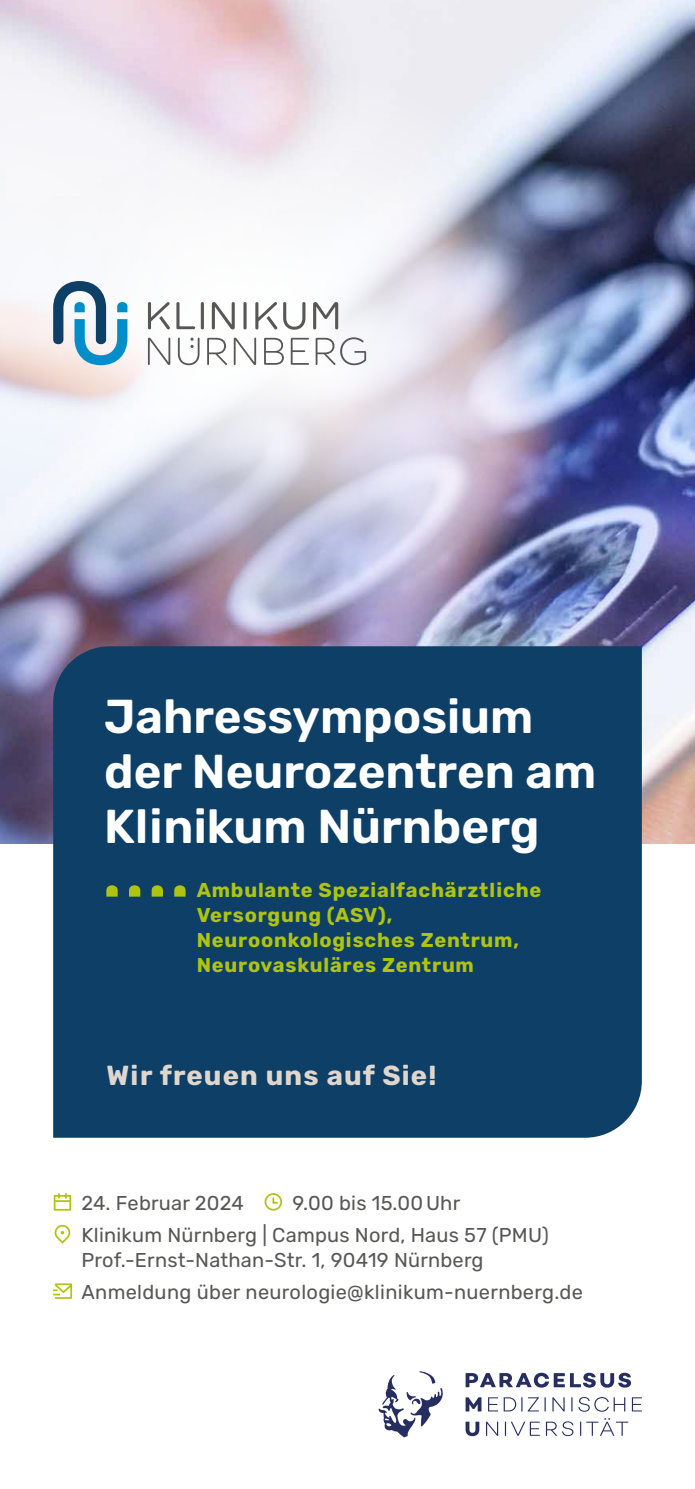
<style>
.page{position:relative;width:695px;height:1489px;background:#fff}
.page>*{position:absolute;margin:0;border:0;box-sizing:border-box;transform-origin:0 0}
.t1{font:600 47.5px/55px "Rubik";color:#fff}
.t2{font:700 27.5px "Rubik";letter-spacing:.04em;color:#dfd6cd}
.t3{font:20px/32px "Rubik";letter-spacing:.01em;color:#575756}
.t4{font:700 20px/25px "Rubik";letter-spacing:.04em;color:#afc410}
</style>
<div class="page">
<img style="left:0;top:0;width:694px;height:843px">
<img style="left:0;top:39px;width:615px;height:621px">
<svg style="left:0;top:0;width:378px;height:607px"></svg>
<svg style="left:0;top:0;width:302px;height:602px"></svg>
<svg style="left:465px;top:1372px;width:99px;height:15px"></svg>
<svg style="left:570px;top:1372px;width:61px;height:15px"></svg>
<svg style="left:465px;top:1421px;width:14px;height:14px"></svg>
<svg style="left:486px;top:1421px;width:12px;height:14px"></svg>
<svg style="left:505px;top:1421px;width:34px;height:14px"></svg>
<svg style="left:546px;top:1421px;width:27px;height:14px"></svg>
<svg style="left:580px;top:1418px;width:48px;height:17px"></svg>
<svg style="left:465px;top:1397px;width:16px;height:14px"></svg>
<svg style="left:488px;top:1397px;width:50px;height:14px"></svg>
<svg style="left:544px;top:1397px;width:1px;height:14px"></svg>
<svg style="left:552px;top:1397px;width:12px;height:14px"></svg>
<svg style="left:571px;top:1397px;width:1px;height:14px"></svg>
<svg style="left:578px;top:1397px;width:47px;height:14px"></svg>
<svg style="left:631px;top:1397px;width:10px;height:14px"></svg>
<svg style="left:378px;top:1371px;width:65px;height:66px"></svg>
<div style="left:53px;top:646px;width:588px;height:491px;background:#0e3f67"></div>
<svg style="left:106px;top:885px;width:12px;height:11px"></svg>
<svg style="left:129px;top:885px;width:11px;height:11px"></svg>
<svg style="left:152px;top:885px;width:11px;height:11px"></svg>
<svg style="left:174px;top:885px;width:11px;height:11px"></svg>
<svg style="left:54px;top:1193px;width:17px;height:17px"></svg>
<svg style="left:264px;top:1193px;width:18px;height:17px"></svg>
<svg style="left:54px;top:1224px;width:16px;height:19px"></svg>
<svg style="left:53px;top:1283px;width:19px;height:15px"></svg>
<svg style="left:148px;top:302px;width:190px;height:28px"></svg>
<svg style="left:148px;top:337px;width:218px;height:28px"></svg>
<svg style="left:53px;top:281px;width:74px;height:84px"></svg>
<h1 class="t1" style="left:104px;top:690px;width:493px">Jahressymposium der Neurozentren am<br>Klinikum Nürnberg</h1>
<p class="t4" style="left:197px;top:877px;width:346px">Ambulante Spezialfachärztliche<br>Versorgung (ASV),<br>Neuroonkologisches Zentrum,<br>Neurovaskuläres Zentrum</p>
<h2 class="t2" style="left:106px;top:1059px;width:331px">Wir freuen uns auf Sie!</h2>
<p class="t3" style="left:81px;top:1187px;width:468px;text-indent:211px">9.00 bis 15.00 Uhr<br>Klinikum Nürnberg | Campus Nord, Haus 57 (PMU)</p>
<p class="t3" style="left:81px;top:1244px;width:503px">Prof.-Ernst-Nathan-Str. 1, 90419 Nürnberg<br>Anmeldung über neurologie@klinikum-nuernberg.de</p>
<p class="t3" style="left:81px;top:1187px;width:164px">24. Februar 2024</p>
</div>
